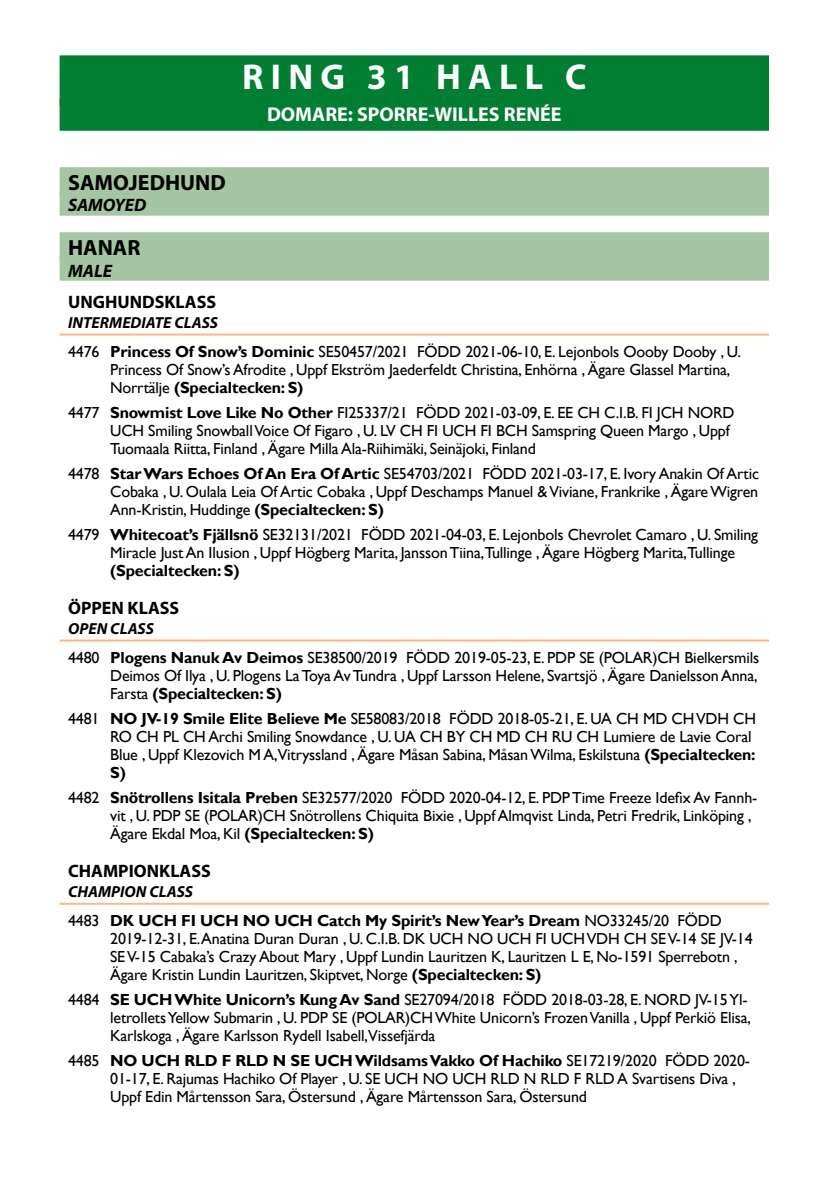
<style>
.page{position:relative;width:840px;height:1191px;background:#fff}
.page>*{position:absolute;margin:0;border:0;box-sizing:border-box;transform-origin:0 0}
.t1{font:700 36px "Myriad Pro";color:#fff}
.t2{font:700 22px "Myriad Pro";color:#000}
.t3{font:700 20px "Myriad Pro";color:#fff}
.t4{font:700 18px "Myriad Pro";color:#000}
.t5{font:italic 700 18px "Myriad Pro";color:#000}
.t6{font:16px/18px "Gill Sans";letter-spacing:-.01em;color:#000}
.t7{font:italic 700 16px "Myriad Pro";color:#000}
.t8{font:700 16px "Gill Sans";letter-spacing:-.01em;color:#000}
.s1{font-weight:700}
</style>
<div class="page">
<div style="left:60px;top:55px;width:708px;height:50px;background:#007e31"></div>
<div style="left:60px;top:99px;width:708px;height:32px;background:#007e31"></div>
<div style="left:60px;top:167px;width:708px;height:28px;background:#a5c6a2"></div>
<div style="left:60px;top:192px;width:708px;height:24px;background:#a5c6a2"></div>
<div style="left:60px;top:232px;width:708px;height:28px;background:#a5c6a2"></div>
<div style="left:60px;top:257px;width:708px;height:24px;background:#a5c6a2"></div>
<hr style="left:60px;top:333px;width:708px;height:2px;background:#f9ba87">
<hr style="left:60px;top:639px;width:708px;height:2px;background:#f9ba87">
<hr style="left:60px;top:902px;width:708px;height:2px;background:#f9ba87">
<h1 class="t1" style="left:242px;top:54px;width:345px">R I N G 3 1 H A L L C</h1>
<p class="t3" style="left:267px;top:102px;width:296px">DOMARE: SPORRE-WILLES RENÉE</p>
<h2 class="t2" style="left:68px;top:168px;width:159px">SAMOJEDHUND</h2>
<p class="t5" style="left:68px;top:194px;width:80px">SAMOYED</p>
<h2 class="t2" style="left:68px;top:233px;width:74px">HANAR</h2>
<p class="t5" style="left:68px;top:259px;width:45px">MALE</p>
<p class="t4" style="left:68px;top:290px;width:149px">UNGHUNDSKLASS</p>
<p class="t7" style="left:68px;top:312px;width:151px">INTERMEDIATE CLASS</p>
<p class="t6" style="left:110px;top:343px;width:632px;text-indent:-42px">4476 <span class="s1">Princess Of Snow’s Dominic</span> SE50457/2021 FÖDD 2021-06-10, E. Lejonbols Oooby Dooby , U.<br>Princess Of Snow’s Afrodite , Uppf Ekström Jaederfeldt Christina, Enhörna , Ägare Glassel Martina,<br>Norrtälje <span class="s1">(Specialtecken: S)</span></p>
<p class="t6" style="left:110px;top:404px;width:625px;text-indent:-42px">4477 <span class="s1">Snowmist Love Like No Other</span> FI25337/21 FÖDD 2021-03-09, E. EE CH C.I.B. FI JCH NORD<br>UCH Smiling Snowball Voice Of Figaro , U. LV CH FI UCH FI BCH Samspring Queen Margo , Uppf<br>Tuomaala Riitta, Finland , Ägare Milla Ala-Riihimäki, Seinäjoki, Finland</p>
<p class="t6" style="left:110px;top:465px;width:650px;text-align:justify;text-indent:-42px">4478 <span class="s1">Star Wars Echoes Of An Era Of Artic</span> SE54703/2021 FÖDD 2021-03-17, E. Ivory Anakin Of Artic Cobaka , U. Oulala Leia Of Artic Cobaka , Uppf Deschamps Manuel &amp; Viviane, Frankrike , Ägare Wigren Ann-Kristin, Huddinge <span class="s1">(Specialtecken: S)</span></p>
<p class="t6" style="left:110px;top:525px;width:649px;text-indent:-42px">4479 <span class="s1">Whitecoat’s Fjällsnö</span> SE32131/2021 FÖDD 2021-04-03, E. Lejonbols Chevrolet Camaro , U. Smiling<br>Miracle Just An Ilusion , Uppf Högberg Marita, Jansson Tiina,Tullinge , Ägare Högberg Marita,Tullinge</p>
<p class="t8" style="left:110px;top:560px;width:131px">(Specialtecken: S)</p>
<p class="t4" style="left:68px;top:596px;width:113px">ÖPPEN KLASS</p>
<p class="t7" style="left:68px;top:618px;width:87px">OPEN CLASS</p>
<p class="t6" style="left:110px;top:649px;width:650px;text-align:justify;text-indent:-42px">4480 <span class="s1">Plogens Nanuk Av Deimos</span> SE38500/2019 FÖDD 2019-05-23, E. PDP SE (POLAR)CH Bielkersmils Deimos Of Ilya , U. Plogens La Toya Av Tundra , Uppf Larsson Helene, Svartsjö , Ägare Danielsson Anna, Farsta <span class="s1">(Specialtecken: S)</span></p>
<p class="t6" style="left:110px;top:710px;width:647px;text-indent:-42px">4481 <span class="s1">NO JV-19 Smile Elite Believe Me</span> SE58083/2018 FÖDD 2018-05-21, E. UA CH MD CH VDH CH RO CH PL CH Archi Smiling Snowdance , U. UA CH BY CH MD CH RU CH Lumiere de Lavie Coral Blue , Uppf Klezovich M A,Vitryssland , Ägare Måsan Sabina, Måsan Wilma, Eskilstuna <span class="s1">(Specialtecken:<br>S)</span></p>
<p class="t6" style="left:110px;top:789px;width:648px;text-indent:-42px">4482 <span class="s1">Snötrollens Isitala Preben</span> SE32577/2020 FÖDD 2020-04-12, E. PDP Time Freeze Idefix Av Fannh&shy;vit , U. PDP SE (POLAR)CH Snötrollens Chiquita Bixie , Uppf Almqvist Linda, Petri Fredrik, Linköping ,<br>Ägare Ekdal Moa, Kil <span class="s1">(Specialtecken: S)</span></p>
<p class="t4" style="left:68px;top:859px;width:144px">CHAMPIONKLASS</p>
<p class="t7" style="left:68px;top:881px;width:126px">CHAMPION CLASS</p>
<p class="t6" style="left:110px;top:912px;width:643px;text-indent:-42px">4483 <span class="s1">DK UCH FI UCH NO UCH Catch My Spirit’s New Year’s Dream</span> NO33245/20 FÖDD 2019-12-31, E.Anatina Duran Duran , U. C.I.B. DK UCH NO UCH FI UCH VDH CH SE V-14 SE JV-14<br>SE V-15 Cabaka’s Crazy About Mary , Uppf Lundin Lauritzen K, Lauritzen L E, No-1591 Sperrebotn , Ägare Kristin Lundin Lauritzen, Skiptvet, Norge <span class="s1">(Specialtecken: S)</span></p>
<p class="t6" style="left:110px;top:991px;width:642px;text-indent:-42px">4484 <span class="s1">SE UCH White Unicorn’s Kung Av Sand</span> SE27094/2018 FÖDD 2018-03-28, E. NORD JV-15 Yl&shy;letrollets Yellow Submarin , U. PDP SE (POLAR)CH White Unicorn’s Frozen Vanilla , Uppf Perkiö Elisa,<br>Karlskoga , Ägare Karlsson Rydell Isabell,Vissefjärda</p>
<p class="t6" style="left:110px;top:1052px;width:641px;text-indent:-42px">4485 <span class="s1">NO UCH RLD F RLD N SE UCH Wildsams Vakko Of Hachiko</span> SE17219/2020 FÖDD 2020-<br>01-17, E. Rajumas Hachiko Of Player , U. SE UCH NO UCH RLD N RLD F RLD A Svartisens Diva ,<br>Uppf Edin Mårtensson Sara, Östersund , Ägare Mårtensson Sara, Östersund</p>
</div>
